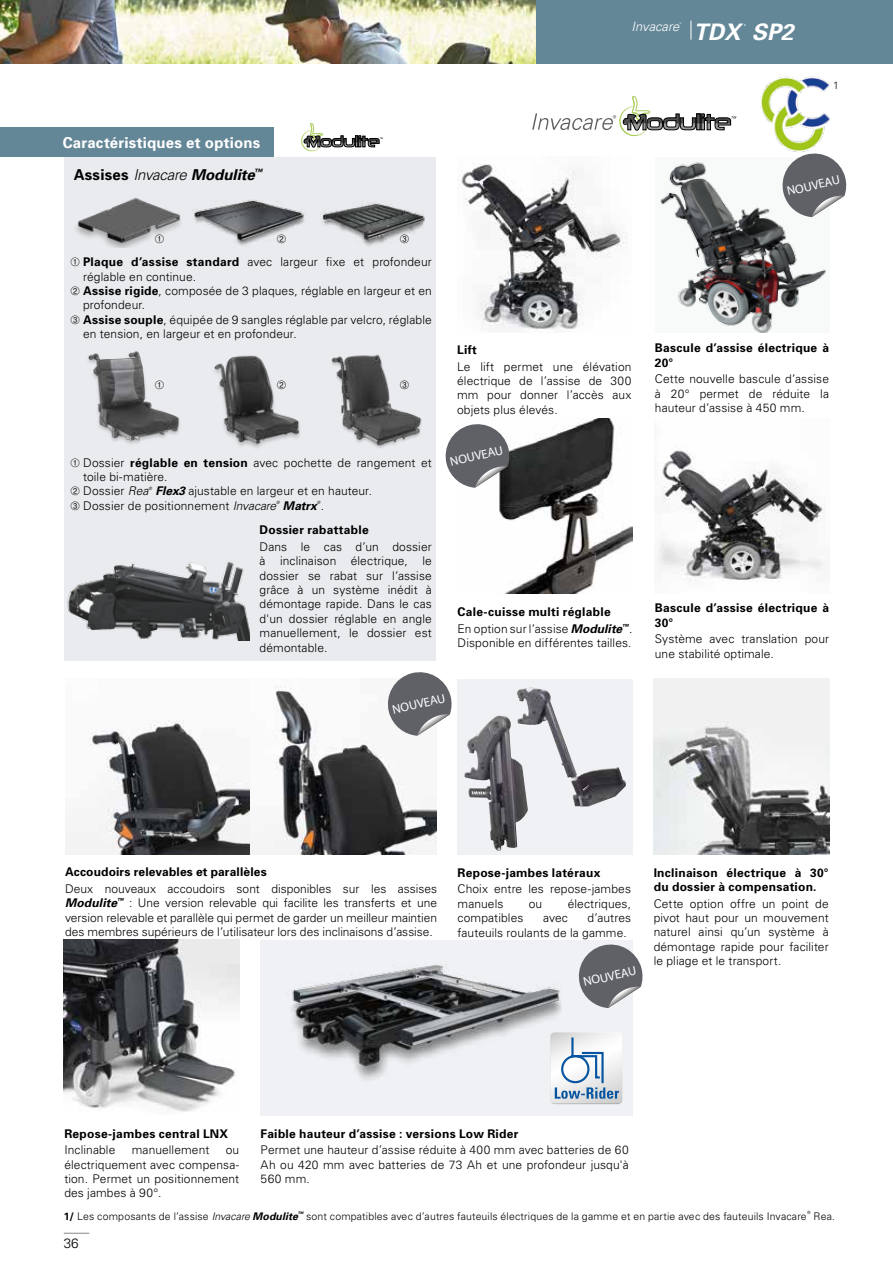
<style>
.page{position:relative;width:893px;height:1263px;background:#fff}
.page>*{position:absolute;margin:0;border:0;box-sizing:border-box;transform-origin:0 0}
.t1{font:italic 700 22.8px "Univers";color:#fff}
.t2{font:700 15px "Univers";letter-spacing:.015em;color:#fff}
.t3{font:italic 300 15px "Univers";letter-spacing:-.015em;color:#000}
.t4{font:300 13.5px "Univers";color:#000}
.t5{font:italic 300 12.9px "Univers";color:#fff}
.t6{font:12.6px "Myriad Pro";color:#fff}
.t7{font:300 12px/14.4px "Univers";letter-spacing:.01em;color:#000;text-align:justify}
.t8{font:700 12px/14.4px "Univers";letter-spacing:.02em;color:#000}
.t9{font:italic 700 12px "Univers";color:#000}
.t10{font:300 10.5px "Univers";letter-spacing:.015em;color:#000}
.t11{font:italic 300 4.35px "Univers";color:#000}
.t12{font:300 4.35px "Univers";color:#000}
.t13{font:italic 300 2.25px "Univers";color:#fff}
.t14{font:italic 700 2.25px "Univers";color:#fff}
.s1{font-weight:700;font-style:normal}
.s2{font-weight:700}
.s3{font-style:italic}
.s4{font-weight:700;font-style:italic}
.s5{font-weight:300;font-style:normal}
.s6{font-weight:300}
</style>
<div class="page">
<div style="left:0;top:128px;width:273px;height:29px;background:#648798"></div>
<img style="left:457px;top:164px;width:170px;height:168px">
<img style="left:64px;top:940px;width:175px;height:172px">
<div style="left:655px;top:157px;width:174px;height:176px;background:#f7faf9"></div>
<img style="left:660px;top:162px;width:166px;height:171px">
<img style="left:657px;top:446px;width:169px;height:135px">
<div style="left:536px;top:0;width:357px;height:64px;background:#648798"></div>
<img style="left:0;top:0;width:536px;height:64px">
<svg style="left:691px;top:21px;width:1px;height:19px"></svg>
<img style="left:654px;top:679px;width:175px;height:175px">
<div style="left:261px;top:940px;width:372px;height:175px;background:#eff1f4"></div>
<img style="left:286px;top:964px;width:330px;height:141px">
<div style="left:458px;top:679px;width:175px;height:175px;background:#eff1f4"></div>
<img style="left:517px;top:687px;width:109px;height:120px">
<img style="left:464px;top:715px;width:64px;height:136px">
<svg style="left:532px;top:96px;width:204px;height:40px"></svg>
<img style="left:760px;top:76px;width:71px;height:74px">
<svg style="left:779px;top:150px;width:68px;height:67px"></svg>
<div style="left:550px;top:1032px;width:73px;height:67px;background:#fff;opacity:.5"></div>
<div style="left:550px;top:1034px;width:73px;height:70px;background:#000;opacity:.5"></div>
<svg style="left:555px;top:1035px;width:64px;height:64px"></svg>
<svg style="left:575px;top:944px;width:68px;height:64px"></svg>
<div style="left:65px;top:157px;width:371px;height:504px;background:#e9ebee"></div>
<img style="left:322px;top:202px;width:103px;height:44px">
<img style="left:76px;top:197px;width:105px;height:51px">
<img style="left:192px;top:200px;width:113px;height:46px">
<img style="left:88px;top:351px;width:92px;height:93px">
<img style="left:331px;top:354px;width:91px;height:94px">
<img style="left:214px;top:355px;width:86px;height:93px">
<img style="left:64px;top:553px;width:186px;height:87px">
<svg style="left:301px;top:123px;width:82px;height:28px"></svg>
<img style="left:499px;top:418px;width:133px;height:176px">
<svg style="left:445px;top:421px;width:65px;height:67px"></svg>
<img style="left:65px;top:686px;width:371px;height:168px">
<svg style="left:384px;top:672px;width:68px;height:64px"></svg>
<svg style="left:64px;top:1233px;width:25px;height:1px"></svg>
<svg style="left:155px;top:235px;width:9px;height:9px"></svg>
<svg style="left:277px;top:235px;width:9px;height:9px"></svg>
<svg style="left:400px;top:235px;width:9px;height:9px"></svg>
<svg style="left:155px;top:380px;width:9px;height:9px"></svg>
<svg style="left:277px;top:380px;width:9px;height:9px"></svg>
<svg style="left:400px;top:380px;width:9px;height:9px"></svg>
<p class="t2" style="left:63px;top:134px;width:199px">Caractéristiques et options</p>
<p class="t3" style="left:74px;top:165px;width:190px"><span class="s1">Assises</span> Invacare <span class="s2">Modulite</span><sup>™</sup></p>
<p class="t5" style="left:631px;top:18px;width:49px">Invacare</p>
<p class="t13" style="left:679px;top:22px;width:3px">®</p>
<h1 class="t1" style="left:694px;top:18px;width:48px">TDX</h1>
<p class="t14" style="left:744px;top:24px;width:3px">®</p>
<h1 class="t1" style="left:752px;top:18px;width:43px">SP2</h1>
<p class="t10" style="left:833px;top:78px;width:7px">1</p>
<p class="t6" style="left:785px;top:184px;width:55px;rotate:-13deg">NOUVEAU</p>
<p class="t7" style="left:70px;top:255px;width:363px">➀ <span class="s2">Plaque d’assise standard</span> avec largeur fixe et profondeur</p>
<p class="t7" style="left:83px;top:269px;width:114px">réglable en continue.</p>
<p class="t7" style="left:70px;top:283px;width:363px">➁ <span class="s2">Assise rigide</span>, composée de 3 plaques, réglable en largeur et en</p>
<p class="t7" style="left:83px;top:298px;width:64px">profondeur.</p>
<p class="t7" style="left:70px;top:312px;width:363px">➂ <span class="s2">Assise souple</span>, équipée de 9 sangles réglable par velcro, réglable</p>
<p class="t7" style="left:83px;top:327px;width:215px">en tension, en largeur et en profondeur.</p>
<p class="t7" style="left:70px;top:455px;width:363px">➀ Dossier <span class="s2">réglable en tension</span> avec pochette de rangement et</p>
<p class="t7" style="left:83px;top:470px;width:86px">toile bi-matière.</p>
<p class="t7" style="left:70px;top:484px;width:80px">➁ Dossier <span class="s3">Rea</span></p>
<p class="t11" style="left:149px;top:486px;width:5px">®</p>
<p class="t7" style="left:70px;top:484px;width:303px;text-indent:85px"><span class="s4">Flex3</span> ajustable en largeur et en hauteur.<br>➂ Dossier de positionnement <span class="s3">Invacare</span></p>
<p class="t11" style="left:317px;top:500px;width:5px">®</p>
<p class="t8" style="left:260px;top:523px;width:111px">Dossier rabattable</p>
<p class="t7" style="left:260px;top:539px;width:174px">Dans le cas d’un dossier à inclinaison électrique, le dossier se rabat sur l’assise grâce à un système inédit à démontage rapide. Dans le cas d'un dossier réglable en angle manuellement, le dossier est démontable.</p>
<p class="t11" style="left:276px;top:500px;width:5px">®</p>
<p class="t9" style="left:283px;top:498px;width:43px">Matrx <span class="s5">.</span></p>
<p class="t8" style="left:457px;top:343px;width:21px">Lift</p>
<p class="t7" style="left:457px;top:359px;width:176px">Le lift permet une élévation électrique de l’assise de 300 mm pour donner l’accès aux objets plus élevés.</p>
<p class="t6" style="left:449px;top:454px;width:55px;rotate:-13deg">NOUVEAU</p>
<p class="t8" style="left:458px;top:603px;width:176px;line-height:16.5px">Cale-cuisse multi réglable<br><span class="s6">En option sur l’assise</span> <span class="s3">Modulite</span><sup>™</sup><span class="s6">.</span></p>
<p class="t7" style="left:458px;top:635px;width:176px">Disponible en différentes tailles.</p>
<p class="t8" style="left:655px;top:341px;width:176px">Bascule d’assise électrique à<br>20°</p>
<p class="t7" style="left:655px;top:372px;width:176px">Cette nouvelle bascule d’assise à 20° permet de réduite la hauteur d’assise à 450 mm.</p>
<p class="t8" style="left:655px;top:601px;width:176px">Bascule d’assise électrique à<br>30°</p>
<p class="t7" style="left:655px;top:632px;width:176px">Système avec translation pour une stabilité optimale.</p>
<p class="t6" style="left:391px;top:702px;width:55px;rotate:-13deg">NOUVEAU</p>
<p class="t8" style="left:65px;top:865px;width:203px">Accoudoirs relevables et parallèles</p>
<p class="t7" style="left:65px;top:881px;width:373px">Deux nouveaux accoudoirs sont disponibles sur les assises <span class="s4">Modulite</span><sup>™</sup> : Une version relevable qui facilite les transferts et une version relevable et parallèle qui permet de garder un meilleur maintien des membres supérieurs de l’utilisateur lors des inclinaisons d’assise.</p>
<p class="t8" style="left:458px;top:865px;width:144px">Repose-jambes latéraux</p>
<p class="t7" style="left:458px;top:882px;width:175px">Choix entre les repose-jambes manuels</p>
<p class="t7" style="left:529px;top:896px;width:15px">ou</p>
<p class="t7" style="left:568px;top:896px;width:65px">électriques,</p>
<p class="t7" style="left:458px;top:911px;width:175px;text-indent:130px">d’autres fauteuils roulants de la gamme.</p>
<p class="t7" style="left:458px;top:911px;width:67px">compatibles</p>
<p class="t7" style="left:543px;top:911px;width:26px">avec</p>
<p class="t6" style="left:582px;top:975px;width:55px;rotate:-13deg">NOUVEAU</p>
<p class="t8" style="left:654px;top:865px;width:176px">Inclinaison électrique à 30° du dossier à compensation.</p>
<p class="t7" style="left:654px;top:896px;width:177px">Cette option offre un point de pivot haut pour un mouvement naturel ainsi qu’un système à démontage rapide pour faciliter le pliage et le transport.</p>
<p class="t8" style="left:64px;top:1126px;width:165px">Repose-jambes central LNX</p>
<p class="t7" style="left:64px;top:1143px;width:53px">Inclinable</p>
<p class="t7" style="left:132px;top:1143px;width:79px">manuellement</p>
<p class="t7" style="left:64px;top:1143px;width:176px;text-indent:161px">ou électriquement avec compensa&shy;tion. Permet un positionnement des jambes à 90°.</p>
<p class="t8" style="left:261px;top:1126px;width:259px">Faible hauteur d’assise : versions Low Rider</p>
<p class="t7" style="left:261px;top:1143px;width:370px">Permet une hauteur d’assise réduite à 400 mm avec batteries de 60<br>Ah ou 420 mm avec batteries de 73 Ah et une profondeur jusqu'à 560 mm.</p>
<p class="t10" style="left:64px;top:1210px;width:744px"><span class="s2">1/</span> Les composants de l’assise <span class="s3">Invacare</span> <span class="s4">Modulite</span><sup>™</sup> sont compatibles avec d’autres fauteuils électriques de la gamme et en partie avec des fauteuils Invacare</p>
<p class="t12" style="left:807px;top:1210px;width:5px">®</p>
<p class="t10" style="left:814px;top:1210px;width:23px">Rea.</p>
<p class="t4" style="left:64px;top:1235px;width:17px">36</p>
</div>
